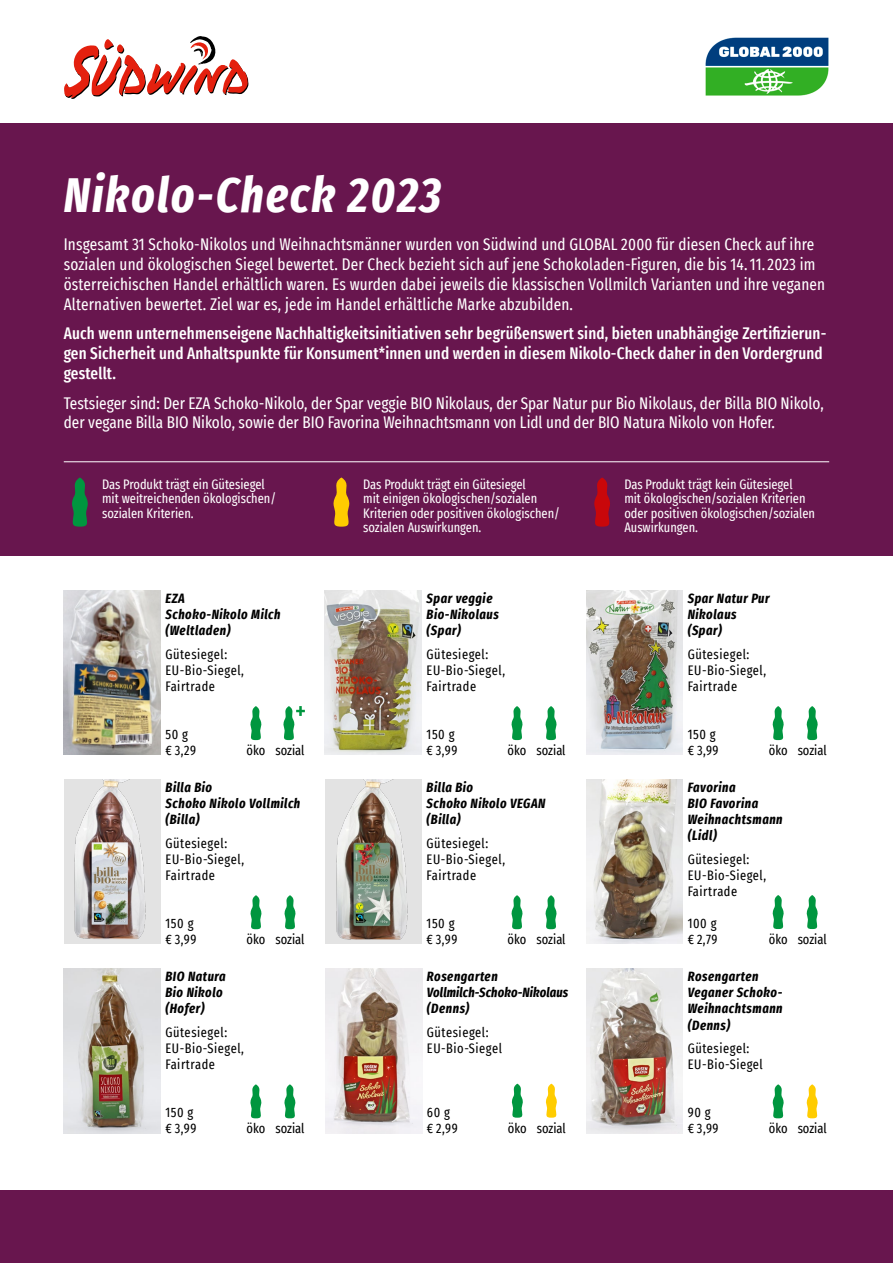
<style>
.page{position:relative;width:893px;height:1263px;background:#fff}
.page>*{position:absolute;margin:0;border:0;box-sizing:border-box;transform-origin:0 0}
.t1{font:italic 700 extra-condensed 49.05px "Fira Sans";letter-spacing:.04em;color:#fff}
.t2{font:extra-condensed 16.5px/19.8px "Fira Sans";letter-spacing:.01em;color:#fff}
.t3{font:500 extra-condensed 16.5px/19.8px "Fira Sans";letter-spacing:.01em;color:#fff}
.t4{font:extra-condensed 13.5px/16.2px "Fira Sans";letter-spacing:.04em;color:#000}
.t5{font:extra-condensed 13.5px/14.2px "Fira Sans";color:#fff}
.t6{font:italic 700 extra-condensed 13.5px/16.2px "Fira Sans";letter-spacing:.04em;color:#000}
.t7{font:extra-condensed 13.5px "Fira Sans";color:#000}
.t8{font:italic 700 extra-condensed 13.5px/16.2px "Fira Sans";letter-spacing:.01em;color:#000}
</style>
<div class="page">
<div style="left:0;top:1190px;width:893px;height:73px;background:#68164e"></div>
<div style="left:0;top:123px;width:893px;height:433px;background:#68164e"></div>
<img style="left:64px;top:968px;width:97px;height:165px">
<svg style="left:250px;top:1084px;width:12px;height:34px"></svg>
<svg style="left:284px;top:1084px;width:12px;height:34px"></svg>
<hr style="left:64px;top:461px;width:765px;height:1px;background:#fff">
<svg style="left:72px;top:477px;width:16px;height:50px"></svg>
<svg style="left:333px;top:477px;width:17px;height:50px"></svg>
<svg style="left:594px;top:477px;width:16px;height:50px"></svg>
<img style="left:64px;top:590px;width:97px;height:165px">
<svg style="left:250px;top:706px;width:12px;height:34px"></svg>
<svg style="left:283px;top:706px;width:22px;height:34px"></svg>
<img style="left:325px;top:590px;width:97px;height:165px">
<svg style="left:511px;top:706px;width:12px;height:34px"></svg>
<svg style="left:545px;top:706px;width:12px;height:34px"></svg>
<img style="left:586px;top:590px;width:97px;height:165px">
<svg style="left:772px;top:706px;width:12px;height:34px"></svg>
<svg style="left:806px;top:706px;width:12px;height:34px"></svg>
<img style="left:326px;top:779px;width:96px;height:165px">
<svg style="left:511px;top:895px;width:12px;height:34px"></svg>
<svg style="left:545px;top:895px;width:12px;height:34px"></svg>
<img style="left:64px;top:779px;width:97px;height:165px">
<svg style="left:250px;top:895px;width:12px;height:34px"></svg>
<svg style="left:284px;top:895px;width:12px;height:34px"></svg>
<img style="left:586px;top:779px;width:97px;height:165px">
<svg style="left:772px;top:895px;width:12px;height:34px"></svg>
<svg style="left:806px;top:895px;width:12px;height:34px"></svg>
<img style="left:586px;top:968px;width:97px;height:165px">
<svg style="left:772px;top:1084px;width:12px;height:34px"></svg>
<svg style="left:806px;top:1084px;width:12px;height:34px"></svg>
<img style="left:325px;top:968px;width:97px;height:165px">
<svg style="left:511px;top:1084px;width:12px;height:34px"></svg>
<svg style="left:545px;top:1084px;width:12px;height:34px"></svg>
<svg style="left:64px;top:36px;width:185px;height:63px"></svg>
<img style="left:705px;top:37px;width:124px;height:59px">
<h1 class="t1" style="left:64px;top:154px;width:379px">Nikolo-Check 2023</h1>
<p class="t2" style="left:64px;top:234px;width:763px">Insgesamt 31 Schoko-Nikolos und Weihnachtsmänner wurden von Südwind und GLOBAL 2000 für diesen Check auf ihre sozialen und ökologischen Siegel bewertet. Der Check bezieht sich auf jene Schokoladen-Figuren, die bis 14.11. 2023 im österreichischen Handel erhältlich waren. Es wurden dabei jeweils die klassischen Vollmilch Varianten und ihre veganen Alternativen bewertet. Ziel war es, jede im Handel erhältliche Marke abzubilden.</p>
<p class="t3" style="left:64px;top:323px;width:764px">Auch wenn unternehmenseigene Nachhaltigkeitsinitiativen sehr begrüßenswert sind, bieten unabhängige Zertifizierun&shy;gen Sicherheit und Anhaltspunkte für Konsument*innen und werden in diesem Nikolo-Check daher in den Vordergrund gestellt.</p>
<p class="t2" style="left:64px;top:392px;width:761px">Testsieger sind: Der EZA Schoko-Nikolo, der Spar veggie BIO Nikolaus, der Spar Natur pur Bio Nikolaus, der Billa BIO Nikolo, der vegane Billa BIO Nikolo, sowie der BIO Favorina Weihnachtsmann von Lidl und der BIO Natura Nikolo von Hofer.</p>
<p class="t5" style="left:102px;top:477px;width:176px">Das Produkt trägt ein Gütesiegel mit weitreichenden ökologischen/ sozialen Kriterien.</p>
<p class="t5" style="left:363px;top:477px;width:198px">Das Produkt trägt ein Gütesiegel<br>mit einigen ökologischen/sozialen Kriterien oder positiven ökologischen/ sozialen Auswirkungen.</p>
<p class="t5" style="left:624px;top:477px;width:192px">Das Produkt trägt kein Gütesiegel<br>mit ökologischen/sozialen Kriterien oder positiven ökologischen/sozialen<br>Auswirkungen.</p>
<p class="t6" style="left:166px;top:589px;width:116px">EZA<br>Schoko-Nikolo Milch (Weltladen)</p>
<p class="t4" style="left:166px;top:646px;width:80px">Gütesiegel:<br>EU-Bio-Siegel,<br>Fairtrade</p>
<p class="t4" style="left:166px;top:726px;width:32px">50 g € 3,29</p>
<p class="t7" style="left:246px;top:740px;width:59px">öko sozial</p>
<p class="t6" style="left:166px;top:778px;width:136px">Billa Bio<br>Schoko Nikolo Vollmilch (Billa)</p>
<p class="t4" style="left:166px;top:835px;width:80px">Gütesiegel:<br>EU-Bio-Siegel,<br>Fairtrade</p>
<p class="t4" style="left:166px;top:915px;width:32px">150 g € 3,99</p>
<p class="t7" style="left:247px;top:929px;width:59px">öko sozial</p>
<p class="t6" style="left:166px;top:967px;width:62px">BIO Natura<br>Bio Nikolo (Hofer)</p>
<p class="t4" style="left:166px;top:1024px;width:80px">Gütesiegel:<br>EU-Bio-Siegel,<br>Fairtrade</p>
<p class="t4" style="left:166px;top:1104px;width:32px">150 g € 3,99</p>
<p class="t7" style="left:246px;top:1118px;width:59px">öko sozial</p>
<p class="t6" style="left:427px;top:589px;width:74px">Spar veggie<br>Bio-Nikolaus (Spar)</p>
<p class="t4" style="left:427px;top:646px;width:80px">Gütesiegel:<br>EU-Bio-Siegel,<br>Fairtrade</p>
<p class="t4" style="left:427px;top:726px;width:32px">150 g € 3,99</p>
<p class="t7" style="left:508px;top:740px;width:59px">öko sozial</p>
<p class="t6" style="left:688px;top:589px;width:83px">Spar Natur Pur<br>Nikolaus (Spar)</p>
<p class="t4" style="left:688px;top:646px;width:80px">Gütesiegel:<br>EU-Bio-Siegel,<br>Fairtrade</p>
<p class="t4" style="left:688px;top:726px;width:32px">150 g € 3,99</p>
<p class="t7" style="left:769px;top:740px;width:59px">öko sozial</p>
<p class="t6" style="left:427px;top:778px;width:120px">Billa Bio<br>Schoko Nikolo VEGAN (Billa)</p>
<p class="t4" style="left:427px;top:835px;width:80px">Gütesiegel:<br>EU-Bio-Siegel,<br>Fairtrade</p>
<p class="t4" style="left:427px;top:915px;width:32px">150 g € 3,99</p>
<p class="t7" style="left:508px;top:929px;width:59px">öko sozial</p>
<p class="t8" style="left:427px;top:967px;width:143px">Rosengarten<br>Vollmilch-Schoko-Nikolaus (Denns)</p>
<p class="t4" style="left:427px;top:1024px;width:77px">Gütesiegel:<br>EU-Bio-Siegel</p>
<p class="t4" style="left:427px;top:1104px;width:32px">60 g € 2,99</p>
<p class="t7" style="left:508px;top:1118px;width:59px">öko sozial</p>
<p class="t6" style="left:688px;top:778px;width:96px">Favorina<br>BIO Favorina<br>Weihnachtsmann (Lidl)</p>
<p class="t4" style="left:688px;top:851px;width:80px">Gütesiegel:<br>EU-Bio-Siegel,<br>Fairtrade</p>
<p class="t4" style="left:688px;top:914px;width:31px">100 g € 2,79</p>
<p class="t7" style="left:769px;top:929px;width:59px">öko sozial</p>
<p class="t6" style="left:688px;top:967px;width:96px">Rosengarten<br>Veganer Schoko-<br>Weihnachtsmann (Denns)</p>
<p class="t4" style="left:688px;top:1040px;width:77px">Gütesiegel:<br>EU-Bio-Siegel</p>
<p class="t4" style="left:688px;top:1104px;width:32px">90 g € 3,99</p>
<p class="t7" style="left:769px;top:1118px;width:59px">öko sozial</p>
</div>
